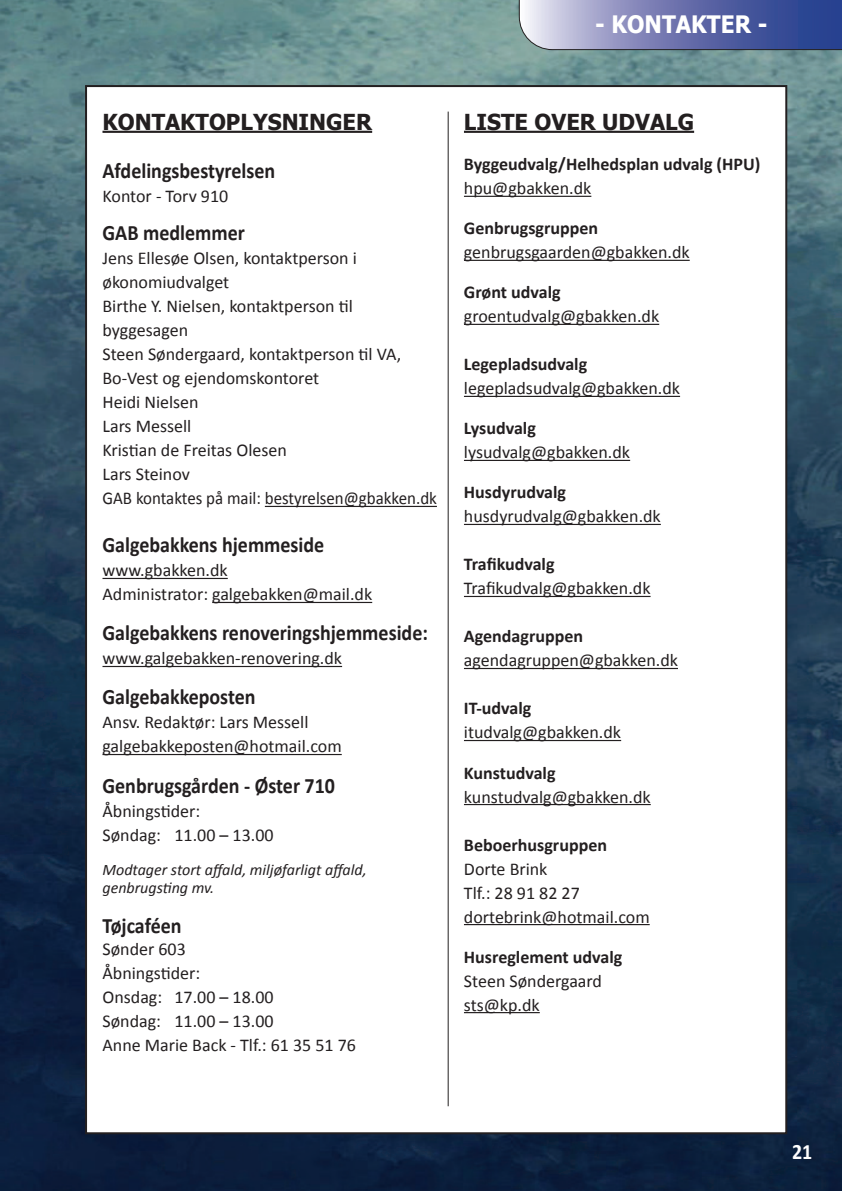
<style>
.page{position:relative;width:842px;height:1191px;background:#fff}
.page>*{position:absolute;margin:0;border:0;box-sizing:border-box;transform-origin:0 0}
.t1{font:700 24px "Tahoma";color:#fff;scale:.94 1}
.t2{font:700 22px "Calibri";color:#231f20;scale:.91 1}
.t3{font:700 22px "Tahoma";color:#231f20}
.t4{font:700 22px "Calibri";color:#fff;scale:.91 1}
.t5{font:18px/24px "Calibri";color:#231f20}
.t6{font:700 18px/24px "Calibri";color:#231f20}
.t7{font:italic 16px/18px "Calibri";color:#231f20}
.s1{font-weight:400}
.s2{font-weight:700}
</style>
<div class="page">
<img style="left:0;top:0;width:842px;height:1191px">
<div style="left:86px;top:86px;width:700px;height:1047px;background:#fff"></div>
<hr style="left:102px;top:131px;width:270px;height:2px;background:#231f20">
<hr style="left:265px;top:506px;width:172px;height:1px;background:#231f20">
<hr style="left:102px;top:578px;width:126px;height:1px;background:#231f20">
<hr style="left:212px;top:602px;width:160px;height:1px;background:#231f20">
<hr style="left:102px;top:666px;width:240px;height:1px;background:#231f20">
<hr style="left:102px;top:754px;width:240px;height:1px;background:#231f20">
<hr style="left:464px;top:131px;width:230px;height:2px;background:#231f20">
<hr style="left:464px;top:196px;width:127px;height:1px;background:#231f20">
<hr style="left:464px;top:260px;width:226px;height:1px;background:#231f20">
<hr style="left:464px;top:324px;width:195px;height:1px;background:#231f20">
<hr style="left:464px;top:396px;width:216px;height:1px;background:#231f20">
<hr style="left:464px;top:460px;width:166px;height:1px;background:#231f20">
<hr style="left:464px;top:524px;width:197px;height:1px;background:#231f20">
<hr style="left:464px;top:596px;width:186px;height:1px;background:#231f20">
<hr style="left:464px;top:668px;width:214px;height:1px;background:#231f20">
<hr style="left:464px;top:740px;width:157px;height:1px;background:#231f20">
<hr style="left:464px;top:804px;width:187px;height:1px;background:#231f20">
<hr style="left:464px;top:924px;width:186px;height:1px;background:#231f20">
<hr style="left:464px;top:1012px;width:76px;height:1px;background:#231f20">
<hr style="left:448px;top:112px;width:1px;height:994px;background:#231f20">
<svg style="left:518px;top:0;width:324px;height:51px;background:#717caf"></svg>
<p class="t1" style="left:523px;top:3px;width:155px">- ØKONOMI -</p>
<p class="t1" style="left:595px;top:7px;width:185px">- KONTAKTER -</p>
<p class="t3" style="left:102px;top:107px;width:271px">KONTAKTOPLYSNINGER</p>
<p class="t2" style="left:102px;top:155px;width:191px">Afdelingsbestyrelsen</p>
<p class="t5" style="left:102px;top:184px;width:127px">Kontor - Torv 910</p>
<p class="t2" style="left:102px;top:217px;width:158px">GAB medlemmer</p>
<p class="t5" style="left:102px;top:246px;width:256px">Jens Ellesøe Olsen, kontaktperson i økonomiudvalget</p>
<p class="t5" style="left:102px;top:294px;width:252px">Birthe Y. Nielsen, kontaktperson til byggesagen</p>
<p class="t5" style="left:102px;top:342px;width:300px">Steen Søndergaard, kontaktperson til VA,<br>Bo-Vest og ejendomskontoret</p>
<p class="t5" style="left:102px;top:390px;width:98px">Heidi Nielsen</p>
<p class="t5" style="left:102px;top:414px;width:90px">Lars Messell</p>
<p class="t5" style="left:102px;top:438px;width:186px">Kristian de Freitas Olesen</p>
<p class="t5" style="left:102px;top:462px;width:336px">Lars Steinov<br>GAB kontaktes på mail: bestyrelsen@gbakken.dk</p>
<p class="t2" style="left:102px;top:529px;width:245px">Galgebakkens hjemmeside</p>
<p class="t5" style="left:102px;top:558px;width:271px">www.gbakken.dk<br>Administrator: galgebakken@mail.dk</p>
<p class="t2" style="left:102px;top:617px;width:359px">Galgebakkens renoveringshjemmeside:</p>
<p class="t5" style="left:102px;top:646px;width:241px">www.galgebakken-renovering.dk</p>
<p class="t2" style="left:102px;top:681px;width:170px">Galgebakkeposten</p>
<p class="t5" style="left:102px;top:710px;width:241px">Ansv. Redaktør: Lars Messell galgebakkeposten@hotmail.com</p>
<p class="t2" style="left:102px;top:769px;width:257px">Genbrugsgården - Øster 710</p>
<p class="t5" style="left:102px;top:798px;width:173px">Åbningstider:<br>Søndag: 11.00 – 13.00</p>
<p class="t7" style="left:102px;top:859px;width:266px">Modtager stort affald, miljøfarligt affald, genbrugsting mv.</p>
<p class="t2" style="left:102px;top:909px;width:88px">Tøjcaféen</p>
<p class="t5" style="left:102px;top:936px;width:255px">Sønder 603<br>Åbningstider:<br>Onsdag: 17.00 – 18.00<br>Søndag: 11.00 – 13.00<br>Anne Marie Back - Tlf.: 61 35 51 76</p>
<p class="t3" style="left:464px;top:107px;width:232px">LISTE OVER UDVALG</p>
<p class="t6" style="left:464px;top:152px;width:298px">Byggeudvalg/Helhedsplan udvalg (HPU) <span class="s1">hpu@gbakken.dk</span></p>
<p class="t5" style="left:464px;top:216px;width:227px"><span class="s2">Genbrugsgruppen </span>genbrugsgaarden@gbakken.dk</p>
<p class="t5" style="left:464px;top:280px;width:197px"><span class="s2">Grønt udvalg </span>groentudvalg@gbakken.dk</p>
<p class="t5" style="left:464px;top:352px;width:218px"><span class="s2">Legepladsudvalg </span>legepladsudvalg@gbakken.dk</p>
<p class="t5" style="left:464px;top:416px;width:168px"><span class="s2">Lysudvalg </span>lysudvalg@gbakken.dk</p>
<p class="t5" style="left:464px;top:480px;width:198px"><span class="s2">Husdyrudvalg </span>husdyrudvalg@gbakken.dk</p>
<p class="t5" style="left:464px;top:552px;width:188px"><span class="s2">Trafikudvalg<br></span>Trafikudvalg@gbakken.dk</p>
<p class="t5" style="left:464px;top:624px;width:215px"><span class="s2">Agendagruppen </span>agendagruppen@gbakken.dk</p>
<p class="t5" style="left:464px;top:696px;width:159px"><span class="s2">IT-udvalg </span>itudvalg@gbakken.dk</p>
<p class="t5" style="left:464px;top:760px;width:188px"><span class="s2">Kunstudvalg </span>kunstudvalg@gbakken.dk</p>
<p class="t5" style="left:464px;top:832px;width:187px"><span class="s2">Beboerhusgruppen<br></span>Dorte Brink<br>Tlf.: 28 91 82 27 dortebrink@hotmail.com</p>
<p class="t5" style="left:464px;top:944px;width:160px"><span class="s2">Husreglement udvalg<br></span>Steen Søndergaard sts@kp.dk</p>
<p class="t4" style="left:792px;top:1135px;width:24px">21</p>
</div>
